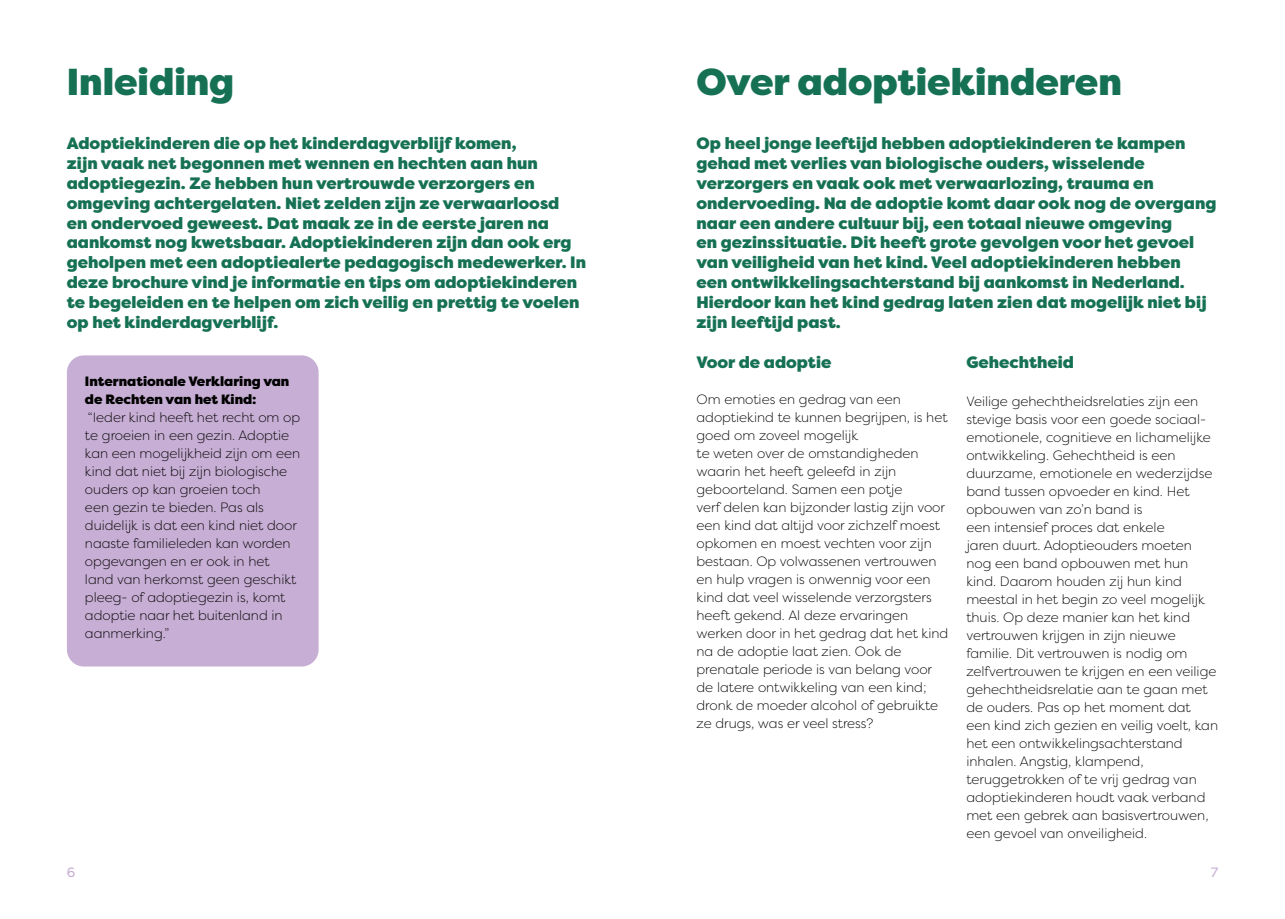
<style>
.page{position:relative;width:1285px;height:919px;background:#fff}
.page>*{position:absolute;margin:0;border:0;box-sizing:border-box;transform-origin:0 0}
.t1{font:900 37.5px "Filson Pro";color:#167154}
.t2{font:900 16.5px/19.8px "Filson Pro";color:#167154}
.t3{font:300 13.5px/18px "Filson Pro";color:#000}
.t4{font:900 13.5px/18px "Filson Pro";color:#000}
.t5{font:13.5px "Filson Pro";color:#c7aed4}
</style>
<div class="page">
<div style="left:67px;top:355px;width:251px;height:311px;background:#c7aed4;border-radius:17px"></div>
<h1 class="t1" style="left:67px;top:58px;width:169px">Inleiding</h1>
<p class="t2" style="left:67px;top:134px;width:520px">Adoptiekinderen die op het kinderdagverblijf komen,<br>zijn vaak net begonnen met wennen en hechten aan hun adoptiegezin. Ze hebben hun vertrouwde verzorgers en omgeving achtergelaten. Niet zelden zijn ze verwaarloosd<br>en ondervoed geweest. Dat maak ze in de eerste jaren na aankomst nog kwetsbaar. Adoptiekinderen zijn dan ook erg geholpen met een adoptiealerte pedagogisch medewerker. In deze brochure vind je informatie en tips om adoptiekinderen te begeleiden en te helpen om zich veilig en prettig te voelen op het kinderdagverblijf.</p>
<p class="t4" style="left:85px;top:372px;width:206px">Internationale Verklaring van de Rechten van het Kind:</p>
<p class="t3" style="left:85px;top:407px;width:217px">“Ieder kind heeft het recht om op te groeien in een gezin. Adoptie kan een mogelijkheid zijn om een kind dat niet bij zijn biologische ouders op kan groeien toch<br>een gezin te bieden. Pas als duidelijk is dat een kind niet door naaste familieleden kan worden opgevangen en er ook in het land van herkomst geen geschikt pleeg- of adoptiegezin is, komt adoptie naar het buitenland in aanmerking.”</p>
<p class="t5" style="left:67px;top:863px;width:10px">6</p>
<h1 class="t1" style="left:696px;top:58px;width:427px">Over adoptiekinderen</h1>
<p class="t2" style="left:696px;top:134px;width:521px">Op heel jonge leeftijd hebben adoptiekinderen te kampen gehad met verlies van biologische ouders, wisselende verzorgers en vaak ook met verwaarlozing, trauma en ondervoeding. Na de adoptie komt daar ook nog de overgang naar een andere cultuur bij, een totaal nieuwe omgeving<br>en gezinssituatie. Dit heeft grote gevolgen voor het gevoel van veiligheid van het kind. Veel adoptiekinderen hebben<br>een ontwikkelingsachterstand bij aankomst in Nederland.<br>Hierdoor kan het kind gedrag laten zien dat mogelijk niet bij zijn leeftijd past.</p>
<p class="t2" style="left:696px;top:352px;width:136px">Voor de adoptie</p>
<p class="t3" style="left:696px;top:390px;width:253px">Om emoties en gedrag van een adoptiekind te kunnen begrijpen, is het goed om zoveel mogelijk<br>te weten over de omstandigheden waarin het heeft geleefd in zijn geboorteland. Samen een potje<br>verf delen kan bijzonder lastig zijn voor een kind dat altijd voor zichzelf moest opkomen en moest vechten voor zijn bestaan. Op volwassenen vertrouwen en hulp vragen is onwennig voor een kind dat veel wisselende verzorgsters heeft gekend. Al deze ervaringen werken door in het gedrag dat het kind na de adoptie laat zien. Ook de prenatale periode is van belang voor de latere ontwikkeling van een kind; dronk de moeder alcohol of gebruikte ze drugs, was er veel stress?</p>
<p class="t2" style="left:966px;top:352px;width:109px">Gehechtheid</p>
<p class="t3" style="left:966px;top:391px;width:253px">Veilige gehechtheidsrelaties zijn een stevige basis voor een goede sociaal&shy;emotionele, cognitieve en lichamelijke ontwikkeling. Gehechtheid is een duurzame, emotionele en wederzijdse band tussen opvoeder en kind. Het opbouwen van zo’n band is<br>een intensief proces dat enkele<br>jaren duurt. Adoptieouders moeten nog een band opbouwen met hun kind. Daarom houden zij hun kind meestal in het begin zo veel mogelijk thuis. Op deze manier kan het kind vertrouwen krijgen in zijn nieuwe familie. Dit vertrouwen is nodig om zelfvertrouwen te krijgen en een veilige gehechtheidsrelatie aan te gaan met de ouders. Pas op het moment dat een kind zich gezien en veilig voelt, kan het een ontwikkelingsachterstand inhalen. Angstig, klampend, teruggetrokken of te vrij gedrag van adoptiekinderen houdt vaak verband met een gebrek aan basisvertrouwen, een gevoel van onveiligheid.</p>
<p class="t5" style="left:1210px;top:863px;width:9px">7</p>
</div>
